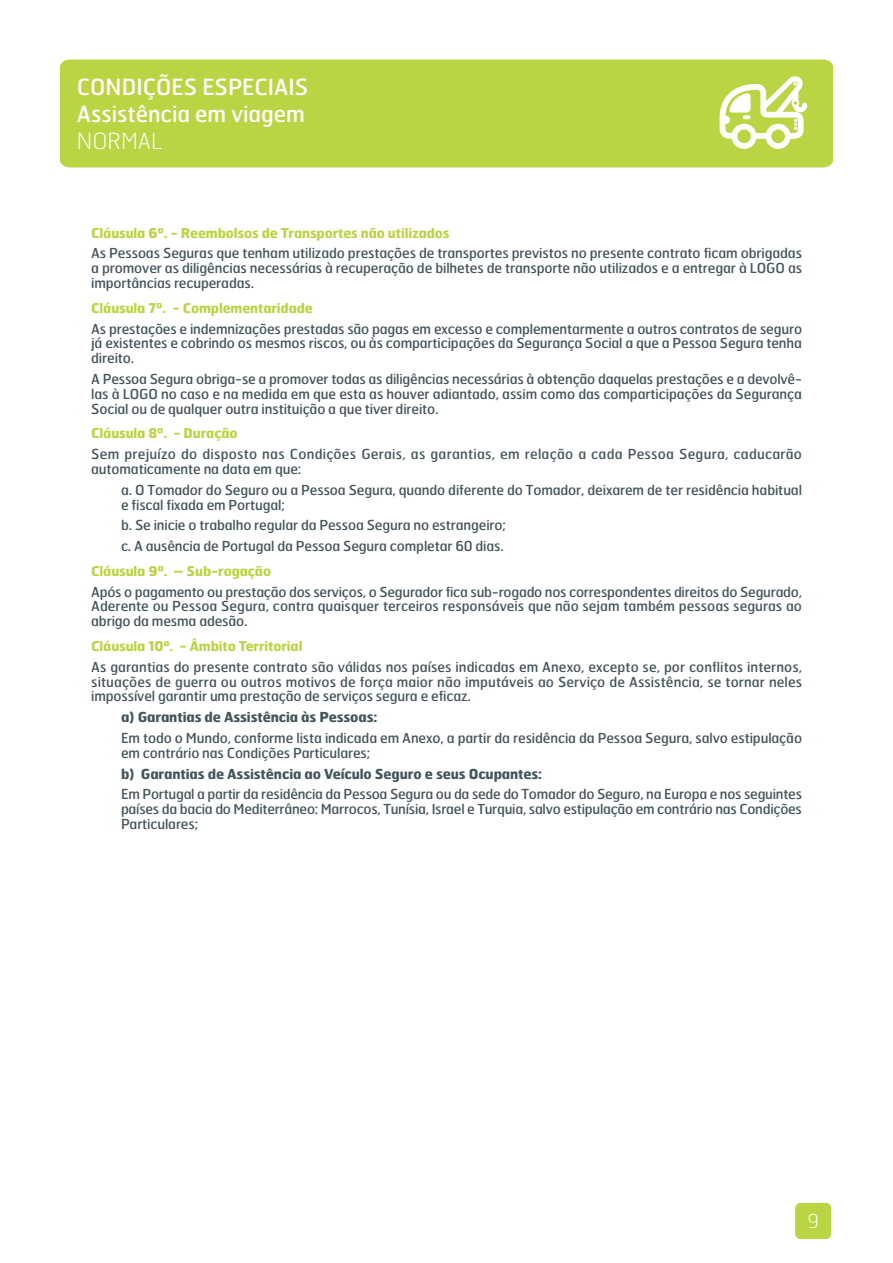
<style>
.page{position:relative;width:893px;height:1263px;background:#fff}
.page>*{position:absolute;margin:0;border:0;box-sizing:border-box;transform-origin:0 0}
.t1{font:22.35px/26.5px "Hermes";color:#fff}
.t2{font:100 22.35px "Hermes";color:#fff}
.t3{font:100 19.05px "Hermes";color:#fff}
.t4{font:13.8px/14.9px "Hermes";letter-spacing:-.01em;color:#44565d;text-align:justify}
.t5{font:13.8px/14.9px "Hermes";letter-spacing:.015em;color:#44565d}
.t6{font:700 13.8px "Hermes";letter-spacing:-.01em;color:#44565d}
.t7{font:700 13.5px "Hermes";letter-spacing:-.01em;color:#bad543}
</style>
<div class="page">
<div style="left:795px;top:1203px;width:36px;height:36px;background:#bad543;border-radius:5px"></div>
<div style="left:60px;top:60px;width:773px;height:107px;background:#bad543"></div>
<svg style="left:731px;top:124px;width:26px;height:25px"></svg>
<svg style="left:765px;top:124px;width:26px;height:25px"></svg>
<svg style="left:717px;top:73px;width:93px;height:69px"></svg>
<h1 class="t1" style="left:77px;top:75px;width:233px">CONDIÇÕES ESPECIAIS<br>Assistência em viagem</h1>
<h1 class="t2" style="left:77px;top:131px;width:86px">NORMAL</h1>
<p class="t7" style="left:91px;top:227px;width:360px">Cláusula 6ª. - Reembolsos de Transportes não utilizados</p>
<p class="t4" style="left:91px;top:247px;width:712px">As Pessoas Seguras que tenham utilizado prestações de transportes previstos no presente contrato ficam obrigadas a promover as diligências necessárias à recuperação de bilhetes de transporte não utilizados e a entregar à LOGO as importâncias recuperadas.</p>
<p class="t7" style="left:91px;top:302px;width:223px">Cláusula 7ª. - Complementaridade</p>
<p class="t4" style="left:91px;top:322px;width:712px">As prestações e indemnizações prestadas são pagas em excesso e complementarmente a outros contratos de seguro já existentes e cobrindo os mesmos riscos, ou às comparticipações da Segurança Social a que a Pessoa Segura tenha direito.</p>
<p class="t4" style="left:91px;top:372px;width:712px">A Pessoa Segura obriga-se a promover todas as diligências necessárias à obtenção daquelas prestações e a devolvê&shy;las à LOGO no caso e na medida em que esta as houver adiantado, assim como das comparticipações da Segurança Social ou de qualquer outra instituição a que tiver direito.</p>
<p class="t7" style="left:91px;top:428px;width:148px">Cláusula 8ª. - Duração</p>
<p class="t5" style="left:91px;top:448px;width:712px">Sem prejuízo do disposto nas Condições Gerais, as garantias, em relação a cada Pessoa Segura, caducarão automaticamente na data em que:</p>
<p class="t4" style="left:121px;top:483px;width:682px">a. O Tomador do Seguro ou a Pessoa Segura, quando diferente do Tomador, deixarem de ter residência habitual e fiscal fixada em Portugal;</p>
<p class="t4" style="left:121px;top:516px;width:386px;line-height:20.9px">b. Se inicie o trabalho regular da Pessoa Segura no estrangeiro; c. A ausência de Portugal da Pessoa Segura completar 60 dias.</p>
<p class="t7" style="left:91px;top:565px;width:181px">Cláusula 9ª. – Sub-rogação</p>
<p class="t4" style="left:91px;top:585px;width:712px">Após o pagamento ou prestação dos serviços, o Segurador fica sub-rogado nos correspondentes direitos do Segurado, Aderente ou Pessoa Segura, contra quaisquer terceiros responsáveis que não sejam também pessoas seguras ao abrigo da mesma adesão.</p>
<p class="t7" style="left:91px;top:641px;width:213px">Cláusula 10ª. - Âmbito Territorial</p>
<p class="t4" style="left:91px;top:660px;width:712px">As garantias do presente contrato são válidas nos países indicadas em Anexo, excepto se, por conflitos internos, situações de guerra ou outros motivos de força maior não imputáveis ao Serviço de Assistência, se tornar neles impossível garantir uma prestação de serviços segura e eficaz.</p>
<p class="t6" style="left:121px;top:712px;width:258px">a) Garantias de Assistência às Pessoas:</p>
<p class="t4" style="left:121px;top:731px;width:682px">Em todo o Mundo, conforme lista indicada em Anexo, a partir da residência da Pessoa Segura, salvo estipulação em contrário nas Condições Particulares;</p>
<p class="t6" style="left:121px;top:768px;width:423px">b) Garantias de Assistência ao Veículo Seguro e seus Ocupantes:</p>
<p class="t4" style="left:121px;top:788px;width:682px">Em Portugal a partir da residência da Pessoa Segura ou da sede do Tomador do Seguro, na Europa e nos seguintes países da bacia do Mediterrâneo: Marrocos, Tunísia, Israel e Turquia, salvo estipulação em contrário nas Condições Particulares;</p>
<h2 class="t3" style="left:807px;top:1213px;width:13px">9</h2>
</div>
